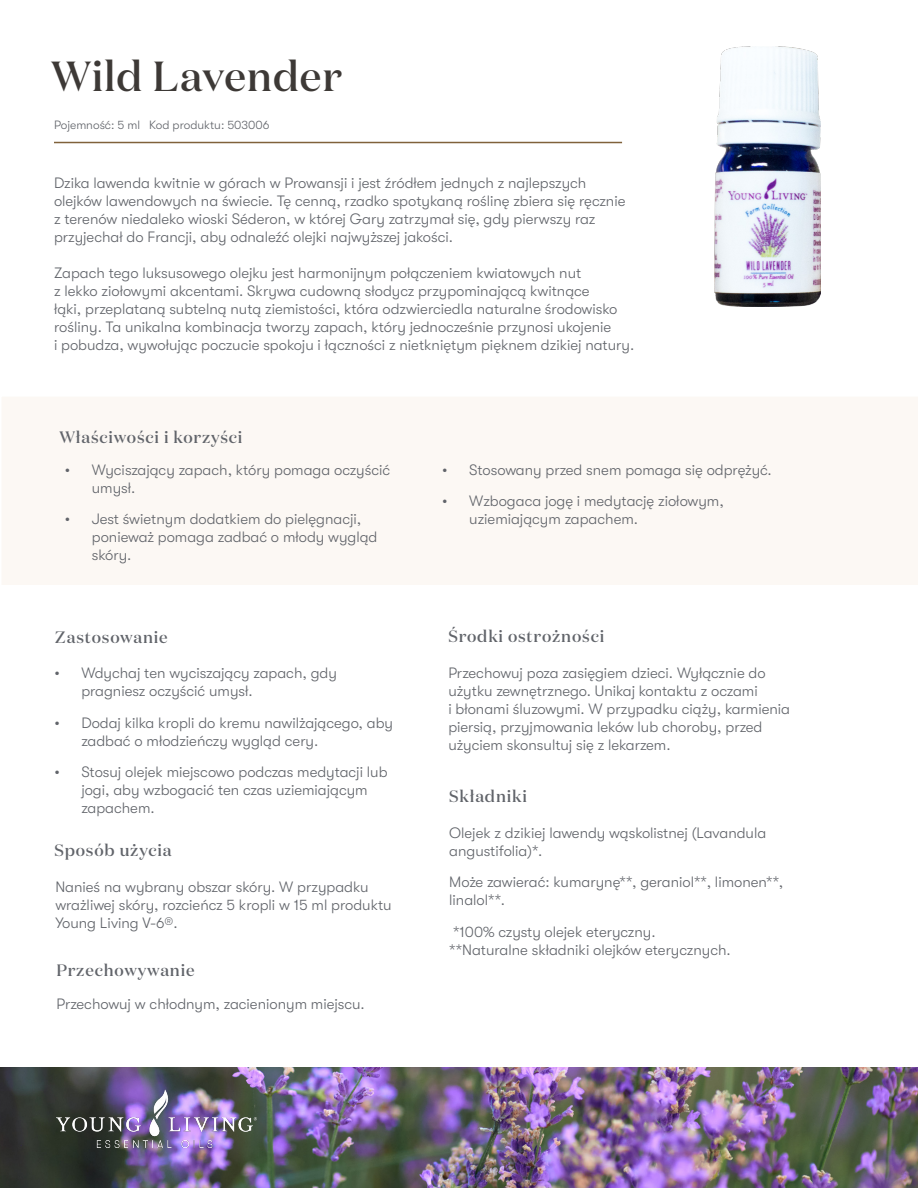
<style>
.page{position:relative;width:918px;height:1188px;background:#fff}
.page>*{position:absolute;margin:0;border:0;box-sizing:border-box;transform-origin:0 0}
.t1{font:500 42px "Domaine Display";letter-spacing:.02em;color:#3d3936}
.t2{font:500 16.5px "Domaine Display";letter-spacing:.05em;color:#61646a}
.t3{font:300 15px/18px "GT Walsheim Pro";color:#61646a}
.t4{font:300 12px "GT Walsheim Pro";color:#61646a}
</style>
<div class="page">
<img style="left:0;top:1067px;width:918px;height:121px">
<div style="left:2px;top:397px;width:916px;height:188px;background:#fcf8f4"></div>
<img style="left:56px;top:1090px;width:201px;height:58px">
<hr style="left:54px;top:142px;width:568px;height:1px;background:#80623b">
<img style="left:715px;top:46px;width:105px;height:260px">
<h1 class="t1" style="left:51px;top:49px;width:292px">Wild Lavender</h1>
<p class="t4" style="left:54px;top:118px;width:217px">Pojemność: 5 ml Kod produktu: 503006</p>
<p class="t3" style="left:54px;top:174px;width:573px">Dzika lawenda kwitnie w górach w Prowansji i jest źródłem jednych z najlepszych olejków lawendowych na świecie. Tę cenną, rzadko spotykaną roślinę zbiera się ręcznie z terenów niedaleko wioski Séderon, w której Gary zatrzymał się, gdy pierwszy raz przyjechał do Francji, aby odnaleźć olejki najwyższej jakości.</p>
<p class="t3" style="left:54px;top:264px;width:582px">Zapach tego luksusowego olejku jest harmonijnym połączeniem kwiatowych nut<br>z lekko ziołowymi akcentami. Skrywa cudowną słodycz przypominającą kwitnące<br>łąki, przeplataną subtelną nutą ziemistości, która odzwierciedla naturalne środowisko rośliny. Ta unikalna kombinacja tworzy zapach, który jednocześnie przynosi ukojenie<br>i pobudza, wywołując poczucie spokoju i łączności z nietkniętym pięknem dzikiej natury.</p>
<p class="t2" style="left:59px;top:427px;width:185px">Właściwości i korzyści</p>
<p class="t3" style="left:92px;top:461px;width:300px;text-indent:-27px">• Wyciszający zapach, który pomaga oczyścić umysł.</p>
<p class="t3" style="left:92px;top:510px;width:287px;text-indent:-27px">• Jest świetnym dodatkiem do pielęgnacji, ponieważ pomaga zadbać o młody wygląd skóry.</p>
<p class="t2" style="left:55px;top:626px;width:114px">Zastosowanie</p>
<p class="t3" style="left:81px;top:664px;width:257px;text-indent:-27px">• Wdychaj ten wyciszający zapach, gdy pragniesz oczyścić umysł.</p>
<p class="t3" style="left:81px;top:714px;width:313px;text-indent:-27px">• Dodaj kilka kropli do kremu nawilżającego, aby zadbać o młodzieńczy wygląd cery.</p>
<p class="t3" style="left:81px;top:763px;width:308px;text-indent:-27px">• Stosuj olejek miejscowo podczas medytacji lub jogi, aby wzbogacić ten czas uziemiającym zapachem.</p>
<p class="t2" style="left:54px;top:840px;width:119px">Sposób użycia</p>
<p class="t3" style="left:55px;top:878px;width:338px">Nanieś na wybrany obszar skóry. W przypadku wrażliwej skóry, rozcieńcz 5 kropli w 15 ml produktu<br>Young Living V-6®.</p>
<p class="t2" style="left:56px;top:960px;width:140px">Przechowywanie</p>
<p class="t3" style="left:56px;top:995px;width:310px">Przechowuj w chłodnym, zacienionym miejscu.</p>
<p class="t3" style="left:442px;top:461px;width:331px">• Stosowany przed snem pomaga się odprężyć.</p>
<p class="t3" style="left:469px;top:492px;width:256px;text-indent:-27px">• Wzbogaca jogę i medytację ziołowym, uziemiającym zapachem.</p>
<p class="t2" style="left:448px;top:626px;width:157px">Środki ostrożności</p>
<p class="t3" style="left:448px;top:664px;width:343px">Przechowuj poza zasięgiem dzieci. Wyłącznie do użytku zewnętrznego. Unikaj kontaktu z oczami<br>i błonami śluzowymi. W przypadku ciąży, karmienia piersią, przyjmowania leków lub choroby, przed użyciem skonsultuj się z lekarzem.</p>
<p class="t2" style="left:449px;top:785px;width:79px">Składniki</p>
<p class="t3" style="left:449px;top:824px;width:319px">Olejek z dzikiej lawendy wąskolistnej (Lavandula angustifolia)*.</p>
<p class="t3" style="left:449px;top:873px;width:335px">Może zawierać: kumarynę**, geraniol**, limonen**, linalol**.</p>
<p class="t3" style="left:449px;top:923px;width:283px">*100% czysty olejek eteryczny. **Naturalne składniki olejków eterycznych.</p>
</div>
